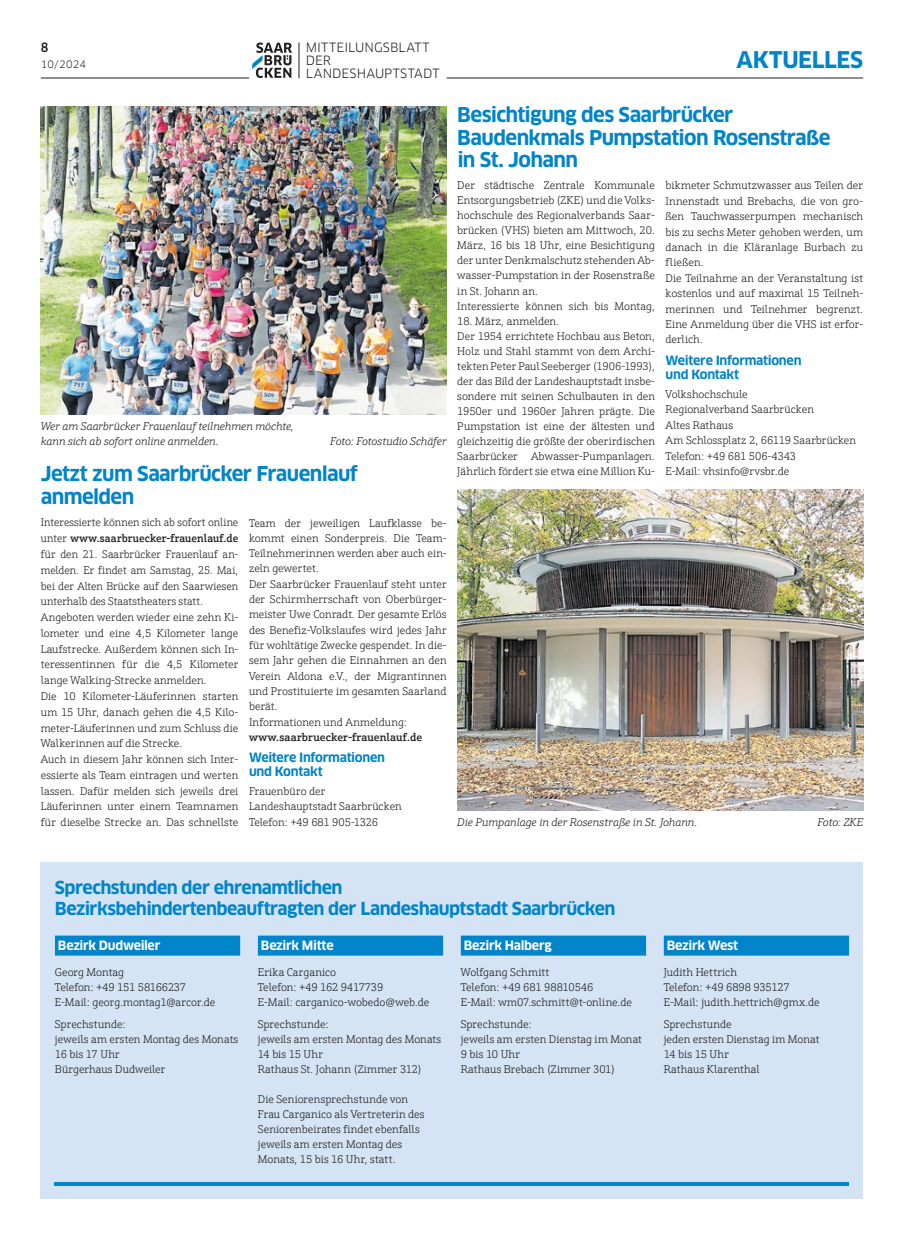
<style>
.page{position:relative;width:904px;height:1241px;background:#fff}
.page>*{position:absolute;margin:0;border:0;box-sizing:border-box;transform-origin:0 0}
.t1{font:700 22.5px "Clan OT";letter-spacing:-.015em;color:#0084ca}
.t2{font:700 20px/22.5px "Clan OT";letter-spacing:-.035em;color:#0084ca}
.t3{font:700 17.5px/21.2px "Clan OT";letter-spacing:-.03em;color:#0084ca}
.t4{font:700 12.5px/14.1px "Clan OT";letter-spacing:-.03em;color:#0084ca}
.t5{font:700 12.5px "Clan OT";letter-spacing:-.035em;color:#fff}
.t6{font:12.5px/12.8px "Clan OT";letter-spacing:.005em;color:#231f20}
.t7{font:500 12.5px "Clan OT";color:#231f20;scale:.95 1}
.t8{font:300 11.25px/15px "Schnebel Slab Pro";color:#231f20}
.t9{font:italic 300 11.25px/15px "Schnebel Slab Pro";letter-spacing:-.005em;color:#231f20}
.t10{font:500 11.25px "Schnebel Slab Pro";letter-spacing:.015em;color:#231f20}
.t11{font:10px "Clan OT";letter-spacing:.02em;color:#231f20}
.s1{font-weight:500}
</style>
<div class="page">
<hr style="left:446px;top:78px;width:417px;height:1px;background:#231f20">
<hr style="left:41px;top:78px;width:208px;height:1px;background:#231f20">
<svg style="left:252px;top:43px;width:40px;height:35px"></svg>
<hr style="left:299px;top:43px;width:1px;height:35px;background:#231f20">
<div style="left:41px;top:861px;width:822px;height:337px;background:#d4e4f4"></div>
<img style="left:457px;top:489px;width:406px;height:321px">
<div style="left:55px;top:935px;width:185px;height:20px;background:#0084ca"></div>
<div style="left:258px;top:935px;width:185px;height:20px;background:#0084ca"></div>
<div style="left:461px;top:935px;width:185px;height:20px;background:#0084ca"></div>
<div style="left:663px;top:935px;width:186px;height:20px;background:#0084ca"></div>
<hr style="left:55px;top:1182px;width:794px;height:3px;background:#0084ca">
<img style="left:41px;top:106px;width:405px;height:308px">
<p class="t7" style="left:41px;top:40px;width:10px">8</p>
<p class="t6" style="left:306px;top:41px;width:135px">MITTEILUNGSBLATT<br>DER<br>LANDESHAUPTSTADT</p>
<h1 class="t1" style="left:736px;top:47px;width:128px">Aktuelles</h1>
<h2 class="t2" style="left:457px;top:104px;width:375px">Besichtigung des Saarbrücker<br>Baudenkmals Pumpstation Rosenstraße in St. Johann</h2>
<p class="t8" style="left:457px;top:178px;width:199px">Der städtische Zentrale Kommunale Entsorgungsbetrieb (ZKE) und die Volks&shy;hochschule des Regionalverbands Saar&shy;brücken (VHS) bieten am Mittwoch, 20.<br>März, 16 bis 18 Uhr, eine Besichtigung der unter Denkmalschutz stehenden Ab&shy;wasser-Pumpstation in der Rosenstraße in St. Johann an.<br>Interessierte können sich bis Montag,</p>
<p class="t8" style="left:457px;top:313px;width:199px">18. März, anmelden.<br>Der 1954 errichtete Hochbau aus Beton, Holz und Stahl stammt von dem Archi&shy;tekten Peter Paul Seeberger (1906-1993), der das Bild der Landeshauptstadt insbe&shy;sondere mit seinen Schulbauten in den 1950er und 1960er Jahren prägte. Die Pumpstation ist eine der ältesten und gleichzeitig die größte der oberirdischen Saarbrücker Abwasser-Pumpanlagen.<br>Jährlich fördert sie etwa eine Million Ku-</p>
<p class="t11" style="left:41px;top:58px;width:47px">10/2024</p>
<p class="t8" style="left:665px;top:178px;width:199px;line-height:15.4px">bikmeter Schmutzwasser aus Teilen der<br>Innenstadt und Brebachs, die von gro&shy;ßen Tauchwasserpumpen mechanisch bis zu sechs Meter gehoben werden, um danach in die Kläranlage Burbach zu fließen.<br>Die Teilnahme an der Veranstaltung ist kostenlos und auf maximal 15 Teilneh&shy;merinnen und Teilnehmer begrenzt.<br>Eine Anmeldung über die VHS ist erfor&shy;derlich.</p>
<p class="t4" style="left:665px;top:353px;width:137px">Weitere Informationen und Kontakt</p>
<p class="t8" style="left:665px;top:386px;width:192px;line-height:15.4px">Volkshochschule<br>Regionalverband Saarbrücken<br>Altes Rathaus<br>Am Schlossplatz 2, 66119 Saarbrücken<br>Telefon: +49 681 506-4343<br>E-Mail: vhsinfo@rvsbr.de</p>
<p class="t9" style="left:41px;top:419px;width:255px">Wer am Saarbrücker Frauenlauf teilnehmen möchte, kann sich ab sofort online anmelden.</p>
<p class="t9" style="left:330px;top:434px;width:118px">Foto: Fotostudio Schäfer</p>
<h2 class="t2" style="left:41px;top:462px;width:319px">Jetzt zum Saarbrücker Frauenlauf anmelden</h2>
<p class="t8" style="left:41px;top:515px;width:199px;line-height:15.8px">Interessierte können sich ab sofort online unter <span class="s1">www.saarbruecker-frauenlauf.de </span>für den 21. Saarbrücker Frauenlauf an&shy;melden. Er findet am Samstag, 25. Mai, bei der Alten Brücke auf den Saarwiesen unterhalb des Staatstheaters statt.<br>Angeboten werden wieder eine zehn Ki&shy;lometer und eine 4,5 Kilometer lange Laufstrecke. Außerdem können sich In&shy;teressentinnen für die 4,5 Kilometer lange Walking-Strecke anmelden.<br>Die 10 Kilometer-Läuferinnen starten um 15 Uhr, danach gehen die 4,5 Kilo&shy;meter-Läuferinnen und zum Schluss die Walkerinnen auf die Strecke.<br>Auch in diesem Jahr können sich Inter&shy;essierte als Team eintragen und werten lassen. Dafür melden sich jeweils drei Läuferinnen unter einem Teamnamen für dieselbe Strecke an. Das schnellste</p>
<p class="t8" style="left:249px;top:515px;width:199px">Team der jeweiligen Laufklasse be&shy;kommt einen Sonderpreis. Die Team-Teilnehmerinnen werden aber auch ein&shy;zeln gewertet.<br>Der Saarbrücker Frauenlauf steht unter der Schirmherrschaft von Oberbürger&shy;meister Uwe Conradt. Der gesamte Erlös des Benefiz-Volkslaufes wird jedes Jahr für wohltätige Zwecke gespendet. In die&shy;sem Jahr gehen die Einnahmen an den Verein Aldona e.V., der Migrantinnen und Prostituierte im gesamten Saarland berät.<br>Informationen und Anmeldung:</p>
<p class="t10" style="left:249px;top:730px;width:175px">www.saarbruecker-frauenlauf.de</p>
<p class="t4" style="left:249px;top:750px;width:137px">Weitere Informationen und Kontakt</p>
<p class="t8" style="left:249px;top:783px;width:154px">Frauenbüro der<br>Landeshauptstadt Saarbrücken<br>Telefon: +49 681 905-1326</p>
<p class="t9" style="left:457px;top:815px;width:242px">Die Pumpanlage in der Rosenstraße in St. Johann.</p>
<p class="t9" style="left:817px;top:815px;width:47px">Foto: ZKE</p>
<h3 class="t3" style="left:55px;top:877px;width:562px">Sprechstunden der ehrenamtlichen<br>Bezirksbehindertenbeauftragten der Landeshauptstadt Saarbrücken</h3>
<p class="t5" style="left:58px;top:938px;width:104px">Bezirk Dudweiler</p>
<p class="t8" style="left:55px;top:964px;width:162px">Georg Montag<br>Telefon: +49 151 58166237<br>E-Mail: georg.montag1@arcor.de</p>
<p class="t8" style="left:55px;top:1016px;width:185px">Sprechstunde:<br>jeweils am ersten Montag des Monats<br>16 bis 17 Uhr<br>Bürgerhaus Dudweiler</p>
<p class="t5" style="left:261px;top:938px;width:74px">Bezirk Mitte</p>
<p class="t8" style="left:258px;top:964px;width:173px">Erika Carganico<br>Telefon: +49 162 9417739<br>E-Mail: carganico-wobedo@web.de</p>
<p class="t8" style="left:258px;top:1016px;width:185px">Sprechstunde:<br>jeweils am ersten Montag des Monats<br>14 bis 15 Uhr<br>Rathaus St. Johann (Zimmer 312)</p>
<p class="t8" style="left:258px;top:1091px;width:168px">Die Seniorensprechstunde von<br>Frau Carganico als Vertreterin des<br>Seniorenbeirates findet ebenfalls jeweils am ersten Montag des<br>Monats, 15 bis 16 Uhr, statt.</p>
<p class="t5" style="left:464px;top:938px;width:89px">Bezirk Halberg</p>
<p class="t8" style="left:461px;top:964px;width:173px">Wolfgang Schmitt<br>Telefon: +49 681 98810546<br>E-Mail: wm07.schmitt@t-online.de</p>
<p class="t8" style="left:461px;top:1016px;width:183px">Sprechstunde:<br>jeweils am ersten Dienstag im Monat<br>9 bis 10 Uhr<br>Rathaus Brebach (Zimmer 301)</p>
<p class="t5" style="left:666px;top:938px;width:73px">Bezirk West</p>
<p class="t8" style="left:663px;top:964px;width:157px">Judith Hettrich<br>Telefon: +49 6898 935127<br>E-Mail: judith.hettrich@gmx.de</p>
<p class="t8" style="left:663px;top:1016px;width:157px">Sprechstunde<br>jeden ersten Dienstag im Monat<br>14 bis 15 Uhr<br>Rathaus Klarenthal</p>
</div>
